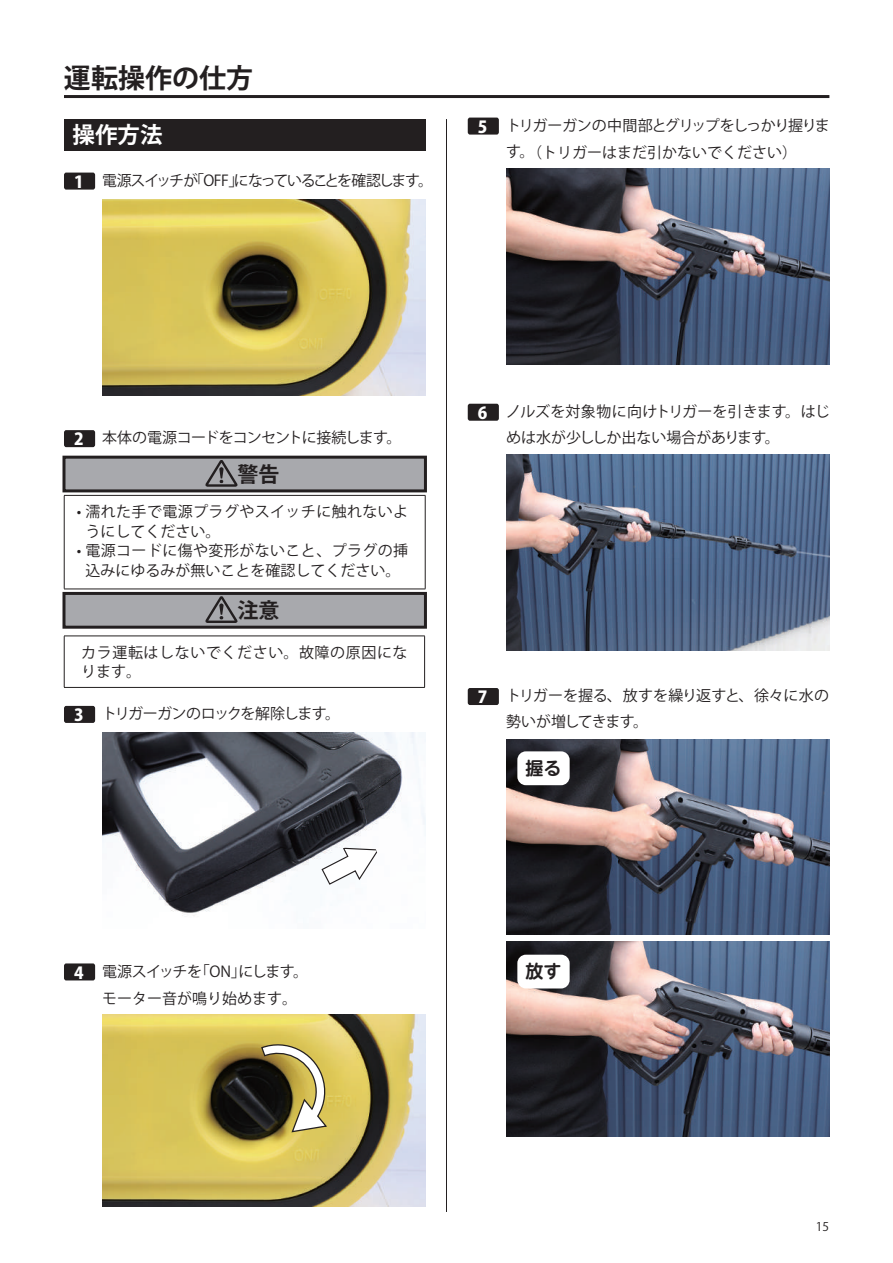
<style>
.page{position:relative;width:893px;height:1263px;background:#fff}
.page>*{position:absolute;margin:0;border:0;box-sizing:border-box;transform-origin:0 0}
.t1{font:700 27px "Koz Go Pro";color:#231f20}
.t2{font:700 22.5px "Koz Go Pro";color:#fff}
.t3{font:700 21px "Koz Go Pr 6 N";color:#231f20}
.t4{font:700 18px "UD Shin M Go Pro De";color:#231f20}
.t5{font:15px/27px "Koz Go Pr 6 N";color:#231f20}
.t6{font:15px/19.5px "Koz Go Pro";letter-spacing:.025em;color:#231f20}
.t7{font:15px/26px "Koz Go Pr 6 N";letter-spacing:-.02em;color:#231f20}
.t8{font:15px "Koz Go Pr 6 N";letter-spacing:-.08em;color:#231f20}
.t9{font:15px/19.5px "Koz Go Pr 6 N";letter-spacing:.04em;color:#231f20}
.t10{font:15px "Koz Go Pr 6 N";letter-spacing:-.04em;color:#231f20}
.t11{font:15px "Koz Go Pr 6 N";letter-spacing:-.05em;color:#231f20}
.t12{font:12px "Koz Go Pro";color:#231f20}
.s1{font-family:"Koz Go Pro";font-weight:800;font-size:16.5px;color:#fff}
</style>
<div class="page">
<hr style="left:446px;top:119px;width:1px;height:1093px;background:#231f20">
<hr style="left:64px;top:95px;width:765px;height:3px;background:#231f20">
<div style="left:64px;top:119px;width:361px;height:31px;background:#231f20"></div>
<div style="left:64px;top:457px;width:361px;height:34px;background:#a8a9ad"></div>
<div style="left:62px;top:456px;width:365px;height:36px;border:3px solid #231f20"></div>
<div style="left:64px;top:593px;width:361px;height:34px;background:#a8a9ad"></div>
<div style="left:62px;top:592px;width:365px;height:37px;border:3px solid #231f20"></div>
<div style="left:64px;top:173px;width:31px;height:17px;background:#231f20;border-radius:2px"></div>
<img style="left:102px;top:200px;width:323px;height:195px">
<div style="left:64px;top:430px;width:31px;height:17px;background:#231f20;border-radius:2px"></div>
<svg style="left:206px;top:460px;width:32px;height:27px"></svg>
<hr style="left:64px;top:495px;width:361px;height:1px;background:#231f20">
<hr style="left:64px;top:496px;width:1px;height:93px;background:#231f20">
<hr style="left:425px;top:496px;width:1px;height:93px;background:#231f20">
<hr style="left:64px;top:589px;width:361px;height:1px;background:#231f20">
<svg style="left:206px;top:596px;width:32px;height:27px"></svg>
<hr style="left:64px;top:636px;width:361px;height:1px;background:#231f20">
<hr style="left:64px;top:636px;width:1px;height:51px;background:#231f20">
<hr style="left:424px;top:636px;width:1px;height:51px;background:#231f20">
<hr style="left:64px;top:687px;width:361px;height:1px;background:#231f20">
<div style="left:64px;top:706px;width:31px;height:17px;background:#231f20;border-radius:2px"></div>
<img style="left:102px;top:733px;width:323px;height:183px">
<svg style="left:321px;top:847px;width:59px;height:38px"></svg>
<div style="left:64px;top:963px;width:31px;height:17px;background:#231f20;border-radius:2px"></div>
<img style="left:102px;top:1014px;width:323px;height:193px">
<svg style="left:260px;top:1039px;width:68px;height:94px"></svg>
<div style="left:468px;top:118px;width:31px;height:17px;background:#231f20;border-radius:2px"></div>
<img style="left:506px;top:169px;width:323px;height:195px">
<div style="left:468px;top:404px;width:31px;height:17px;background:#231f20;border-radius:2px"></div>
<img style="left:506px;top:455px;width:323px;height:195px">
<div style="left:468px;top:688px;width:31px;height:17px;background:#231f20;border-radius:2px"></div>
<img style="left:506px;top:739px;width:323px;height:196px">
<div style="left:517px;top:751px;width:53px;height:34px;background:#fff;border-radius:9px"></div>
<img style="left:506px;top:941px;width:323px;height:196px">
<div style="left:517px;top:955px;width:53px;height:33px;background:#fff;border-radius:9px"></div>
<h1 class="t1" style="left:64px;top:60px;width:191px">運転操作の仕方</h1>
<h2 class="t2" style="left:72px;top:121px;width:92px">操作方法</h2>
<p class="t8" style="left:74px;top:172px;width:360px"><span class="s1">1</span> 電源スイッチが「OFF」になっていることを確認します。</p>
<p class="t5" style="left:478px;top:112px;width:353px;line-height:27.5px;text-align:center"><span class="s1">5</span> トリガーガンの中間部とグリップをしっかり握ります。（トリガーはまだ引かないでください）</p>
<p class="t10" style="left:74px;top:429px;width:329px"><span class="s1">2</span> 本体の電源コードをコンセントに接続します。</p>
<h3 class="t3" style="left:238px;top:462px;width:43px">警告</h3>
<p class="t6" style="left:85px;top:502px;width:324px;text-indent:-9px">• 濡れた手で電源プラグやスイッチに触れないようにしてください。</p>
<p class="t6" style="left:77px;top:541px;width:333px">• 電源コードに傷や変形がないこと、プラグの挿</p>
<p class="t5" style="left:85px;top:557px;width:316px">込みにゆるみが無いことを確認してください。</p>
<h3 class="t3" style="left:238px;top:598px;width:43px">注意</h3>
<p class="t9" style="left:81px;top:643px;width:328px">カラ運転はしないでください。故障の原因になります。</p>
<p class="t11" style="left:74px;top:705px;width:267px"><span class="s1">3</span> トリガーガンのロックを解除します。</p>
<p class="t5" style="left:506px;top:399px;width:325px;line-height:26px;text-indent:-28px"><span class="s1">6</span> ノルズを対象物に向けトリガーを引きます。はじめは水が少ししか出ない場合があります。</p>
<p class="t7" style="left:506px;top:683px;width:325px;text-indent:-28px"><span class="s1">7</span> トリガーを握る、放すを繰り返すと、徐々に水の勢いが増してきます。</p>
<p class="t4" style="left:525px;top:754px;width:37px">握る</p>
<p class="t5" style="left:102px;top:958px;width:207px;text-indent:-28px"><span class="s1">4</span> 電源スイッチを「ON」にします。モーター音が鳴り始めます。</p>
<p class="t4" style="left:525px;top:957px;width:37px">放す</p>
<p class="t12" style="left:816px;top:1219px;width:15px">15</p>
</div>
